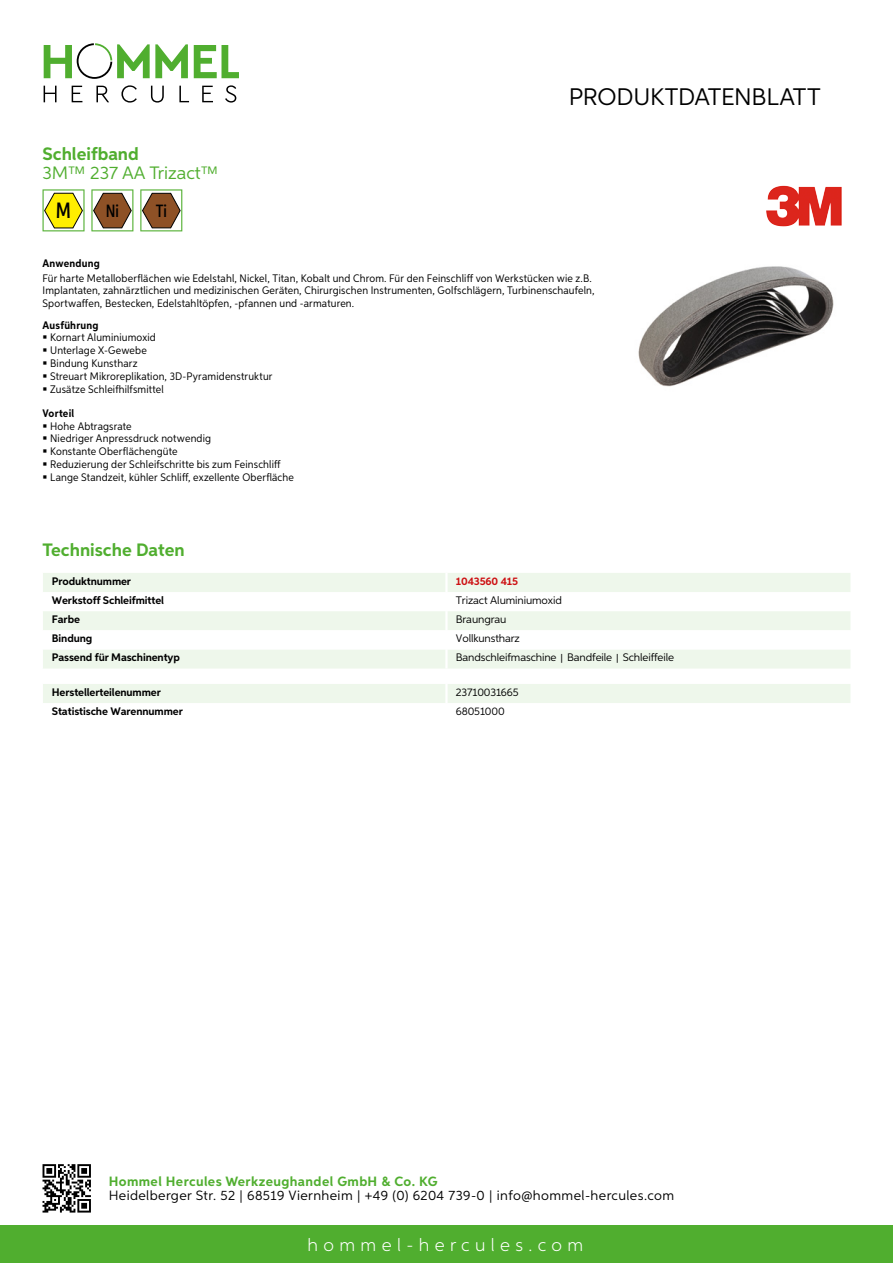
<style>
.page{position:relative;width:893px;height:1263px;background:#fff}
.page>*{position:absolute;margin:0;border:0;box-sizing:border-box;transform-origin:0 0}
.t1{font:24px "Aspira";letter-spacing:-.01em;color:#000}
.t2{font:500 22.2px "Aspira XX Nar";color:#000}
.t3{font:700 18px "Aspira";color:#50ae2f}
.t4{font:300 18px "Aspira";letter-spacing:.3em;color:#fff}
.t5{font:18px "Aspira";color:#50ae2f}
.t6{font:500 17.85px "Aspira XX Nar";color:#000}
.t7{font:13.5px "Aspira";letter-spacing:.03em;color:#000}
.t8{font:700 13.5px "Aspira";letter-spacing:.03em;color:#50ae2f}
.t9{font:10.95px/12.8px "Aspira Nar";letter-spacing:.015em;color:#000}
.t10{font:700 10.95px "Aspira";letter-spacing:-.01em;color:#000}
.t11{font:10.95px "Aspira";letter-spacing:-.01em;color:#000}
.t12{font:700 10.95px "Aspira Nar";letter-spacing:.02em;color:#000}
.t13{font:700 10.95px "Aspira";letter-spacing:-.01em;color:#cd1013}
.s1{font-family:"Wuerth Global";font-size:10.5px}
</style>
<div class="page">
<div style="left:0;top:1226px;width:893px;height:37px;background:#50ae2f"></div>
<svg style="left:43px;top:1164px;width:48px;height:48px"></svg>
<svg style="left:194px;top:45px;width:45px;height:33px"></svg>
<svg style="left:44px;top:43px;width:144px;height:36px"></svg>
<svg style="left:44px;top:86px;width:13px;height:16px"></svg>
<svg style="left:72px;top:86px;width:10px;height:16px"></svg>
<svg style="left:96px;top:86px;width:13px;height:16px"></svg>
<svg style="left:121px;top:85px;width:16px;height:18px"></svg>
<svg style="left:151px;top:86px;width:13px;height:17px"></svg>
<svg style="left:179px;top:86px;width:10px;height:16px"></svg>
<svg style="left:202px;top:86px;width:11px;height:16px"></svg>
<svg style="left:225px;top:85px;width:11px;height:18px"></svg>
<div style="left:43px;top:573px;width:807px;height:95px;background:#eef7eb"></div>
<svg style="left:43px;top:592px;width:807px;height:57px"></svg>
<hr style="left:445px;top:573px;width:3px;height:19px;background:#fff">
<hr style="left:445px;top:592px;width:3px;height:19px;background:#fff">
<hr style="left:445px;top:611px;width:3px;height:19px;background:#fff">
<hr style="left:445px;top:630px;width:3px;height:19px;background:#fff">
<hr style="left:445px;top:649px;width:3px;height:19px;background:#fff">
<div style="left:43px;top:684px;width:807px;height:19px;background:#eef7eb"></div>
<svg style="left:43px;top:189px;width:42px;height:42px"></svg>
<svg style="left:91px;top:189px;width:42px;height:42px"></svg>
<svg style="left:140px;top:189px;width:42px;height:42px"></svg>
<img style="left:638px;top:266px;width:196px;height:121px">
<img style="left:767px;top:186px;width:21px;height:15px">
<h3 class="t3" style="left:43px;top:142px;width:98px">Schleifband</h3>
<h3 class="t5" style="left:43px;top:162px;width:177px">3M™ 237 AA Trizact™</h3>
<h2 class="t2" style="left:56px;top:197px;width:17px">M</h2>
<h3 class="t6" style="left:106px;top:200px;width:15px">Ni</h3>
<h3 class="t6" style="left:156px;top:200px;width:13px">Ti</h3>
<h1 class="t1" style="left:569px;top:82px;width:253px">Produktdatenblatt</h1>
<p class="t12" style="left:43px;top:257px;width:59px">Anwendung</p>
<p class="t9" style="left:43px;top:273px;width:554px;line-height:12px">Für harte Metalloberflächen wie Edelstahl, Nickel, Titan, Kobalt und Chrom. Für den Feinschliff von Werkstücken wie z.B.<br>Implantaten, zahnärztlichen und medizinischen Geräten, Chirurgischen Instrumenten, Golfschlägern, Turbinenschaufeln,<br>Sportwaffen, Bestecken, Edelstahltöpfen, -pfannen und -armaturen.</p>
<p class="t12" style="left:43px;top:318px;width:58px">Ausführung</p>
<p class="t9" style="left:50px;top:331px;width:224px">Kornart Aluminiumoxid<br>Unterlage X-Gewebe<br>Bindung Kunstharz<br>Streuart Mikroreplikation, 3D-Pyramidenstruktur<br>Zusätze Schleifhilfsmittel</p>
<p class="t12" style="left:43px;top:406px;width:33px">Vorteil</p>
<p class="t9" style="left:50px;top:419px;width:245px">Hohe Abtragsrate<br>Niedriger Anpressdruck notwendig<br>Konstante Oberflächengüte<br>Reduzierung der Schleifschritte bis zum Feinschliff Lange Standzeit, kühler Schliff, exzellente Oberfläche</p>
<h3 class="t3" style="left:43px;top:539px;width:144px">Technische Daten</h3>
<p class="t10" style="left:52px;top:574px;width:81px">Produktnummer</p>
<p class="t13" style="left:456px;top:574px;width:64px">1043560 415</p>
<p class="t10" style="left:52px;top:593px;width:114px">Werkstoff Schleifmittel</p>
<p class="t11" style="left:456px;top:593px;width:108px">Trizact Aluminiumoxid</p>
<p class="t10" style="left:52px;top:613px;width:30px">Farbe</p>
<p class="t11" style="left:456px;top:613px;width:52px">Braungrau</p>
<p class="t10" style="left:52px;top:632px;width:42px">Bindung</p>
<p class="t11" style="left:456px;top:632px;width:66px">Vollkunstharz</p>
<p class="t10" style="left:52px;top:651px;width:130px">Passend für Maschinentyp</p>
<p class="t11" style="left:456px;top:651px;width:220px">Bandschleifmaschine <span class="s1">|</span> Bandfeile <span class="s1">|</span> Schleiffeile</p>
<p class="t10" style="left:52px;top:685px;width:111px">Herstellerteilenummer</p>
<p class="t11" style="left:456px;top:685px;width:64px">23710031665</p>
<p class="t10" style="left:52px;top:704px;width:132px">Statistische Warennummer</p>
<p class="t11" style="left:456px;top:705px;width:50px">68051000</p>
<p class="t8" style="left:109px;top:1172px;width:330px">Hommel Hercules Werkzeughandel GmbH &amp; Co. KG</p>
<p class="t7" style="left:109px;top:1187px;width:567px">Heidelberger Str. 52 | 68519 Viernheim | +49 (0) 6204 739-0 | info@hommel-hercules.com</p>
<h3 class="t4" style="left:307px;top:1234px;width:277px">hommel-hercules.com</h3>
</div>
